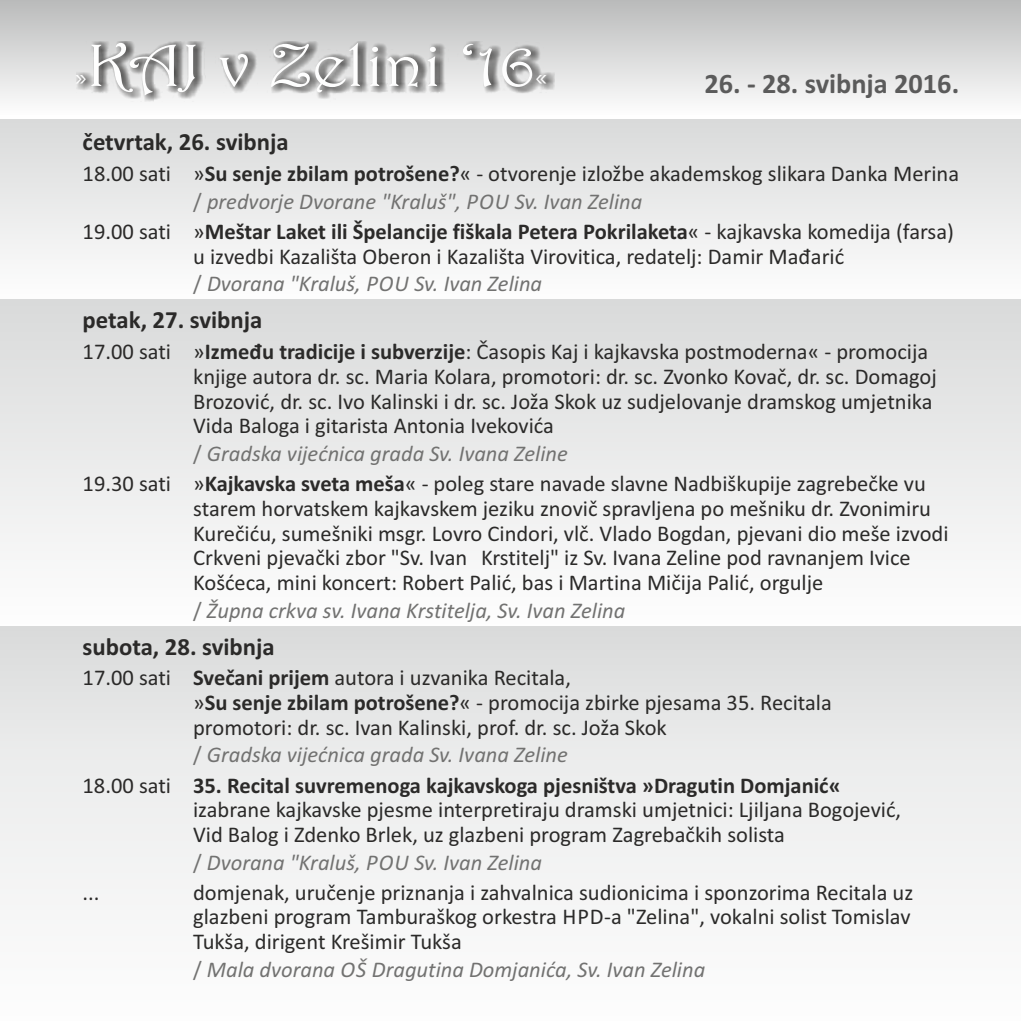
<style>
.page{position:relative;width:1021px;height:1021px;background:#fff}
.page>*{position:absolute;margin:0;border:0;box-sizing:border-box;transform-origin:0 0}
.t1{font:60.3px "Harrington";color:#fefefe;scale:1.16 1}
.t2{font:700 28.35px "Calibri";color:#5b5b5b}
.t3{font:700 24.75px "Calibri";color:#2b2a29}
.t4{font:22.5px/24.8px "Calibri";color:#2b2a29}
.t5{font:italic 22.5px "Calibri";color:#727271}
.t6{font:700 22.5px/30.2px "Calibri";color:#2b2a29}
.s1{font-size:28.12px}
.s2{font-weight:700}
.s3{color:#727271}
.s4{font-style:italic;color:#727271}
.s5{font-style:normal}
.s6{font-weight:400;color:#727271}
.s7{font-weight:400;font-style:italic;color:#727271}
.s8{font-weight:400}
</style>
<div class="page">
<div style="left:0;top:625px;width:1020px;height:395px;background:linear-gradient(to bottom,#dedfdf,#fff)"></div>
<div style="left:0;top:120px;width:1020px;height:180px;background:linear-gradient(to bottom,#d9dada,#fdfdfd)"></div>
<div style="left:0;top:300px;width:1020px;height:325px;background:linear-gradient(to bottom,#d9dada,#fefefe)"></div>
<div style="left:0;top:0;width:1020px;height:114px;background:linear-gradient(to bottom,#bababa,#fcfcfc)"></div>
<div style="left:76px;top:42px;width:478px;height:60px;background:#2b2a29;opacity:.91"></div>
<h1 class="t1" style="left:75px;top:29px;width:408px"><span class="s1">»</span>KAJ v Zelini ‘16<span class="s1">«</span></h1>
<p class="t2" style="left:704px;top:72px;width:256px">26. - 28. svibnja 2016.</p>
<p class="t3" style="left:83px;top:132px;width:207px">četvrtak, 26. svibnja</p>
<p class="t4" style="left:193px;top:162px;width:767px;line-height:27.4px;text-indent:-111px">18.00 sati »<span class="s2">Su senje zbilam potrošene?</span>« - otvorenje izložbe akademskog slikara Danka Merina <span class="s3">/</span> <span class="s4">predvorje Dvorane "Kraluš", POU Sv. Ivan Zelina</span></p>
<p class="t4" style="left:83px;top:221px;width:872px;text-align:center">19.00 sati »<span class="s2">Meštar Laket ili Špelancije fiškala Petera Pokrilaketa</span>« - kajkavska komedija (farsa) u izvedbi Kazališta Oberon i Kazališta Virovitica, redatelj: Damir Mađarić</p>
<p class="t5" style="left:193px;top:274px;width:350px"><span class="s5">/</span> Dvorana "Kraluš, POU Sv. Ivan Zelina</p>
<p class="t3" style="left:83px;top:310px;width:181px">petak, 27. svibnja</p>
<p class="t4" style="left:193px;top:341px;width:745px;text-indent:-111px">17.00 sati »<span class="s2">Između tradicije i subverzije</span>: Časopis Kaj i kajkavska postmoderna« - promocija knjige autora dr. sc. Maria Kolara, promotori: dr. sc. Zvonko Kovač, dr. sc. Domagoj Brozović, dr. sc. Ivo Kalinski i dr. sc. Joža Skok uz sudjelovanje dramskog umjetnika Vida Baloga i gitarista Antonia Ivekovića</p>
<p class="t4" style="left:83px;top:440px;width:844px;line-height:30.2px;text-indent:111px"><span class="s3">/</span> <span class="s4">Gradska vijećnica grada Sv. Ivana Zeline<br></span>19.30 sati »<span class="s2">Kajkavska sveta meša</span>« - poleg stare navade slavne Nadbiškupije zagrebečke vu</p>
<p class="t4" style="left:193px;top:498px;width:757px">starem horvatskem kajkavskem jeziku znovič spravljena po mešniku dr. Zvonimiru Kurečiću, sumešniki msgr. Lovro Cindori, vlč. Vlado Bogdan, pjevani dio meše izvodi Crkveni pjevački zbor "Sv. Ivan Krstitelj" iz Sv. Ivana Zeline pod ravnanjem Ivice Košćeca, mini koncert: Robert Palić, bas i Martina Mičija Palić, orgulje</p>
<p class="t5" style="left:193px;top:600px;width:433px"><span class="s5">/</span> Župna crkva sv. Ivana Krstitelja, Sv. Ivan Zelina</p>
<p class="t3" style="left:83px;top:636px;width:194px">subota, 28. svibnja</p>
<p class="t4" style="left:193px;top:667px;width:640px;text-indent:-111px">17.00 sati <span class="s2">Svečani prijem</span> autora i uzvanika Recitala,<br>»<span class="s2">Su senje zbilam potrošene?</span>« - promocija zbirke pjesama 35. Recitala promotori: dr. sc. Ivan Kalinski, prof. dr. sc. Joža Skok</p>
<p class="t6" style="left:83px;top:741px;width:759px;text-indent:111px"><span class="s6">/</span> <span class="s7">Gradska vijećnica grada Sv. Ivana Zeline<br></span><span class="s8">18.00 sati</span> 35. Recital suvremenoga kajkavskoga pjesništva »Dragutin Domjanić«</p>
<p class="t4" style="left:193px;top:799px;width:709px">izabrane kajkavske pjesme interpretiraju dramski umjetnici: Ljiljana Bogojević,<br>Vid Balog i Zdenko Brlek, uz glazbeni program Zagrebačkih solista</p>
<p class="t5" style="left:193px;top:852px;width:350px"><span class="s5">/</span> Dvorana "Kraluš, POU Sv. Ivan Zelina</p>
<p class="t4" style="left:83px;top:881px;width:19px">...</p>
<p class="t4" style="left:193px;top:881px;width:721px">domjenak, uručenje priznanja i zahvalnica sudionicima i sponzorima Recitala uz glazbeni program Tamburaškog orkestra HPD-a "Zelina", vokalni solist Tomislav<br>Tukša, dirigent Krešimir Tukša</p>
<p class="t5" style="left:193px;top:959px;width:513px"><span class="s5">/</span> Mala dvorana OŠ Dragutina Domjanića, Sv. Ivan Zelina</p>
</div>
